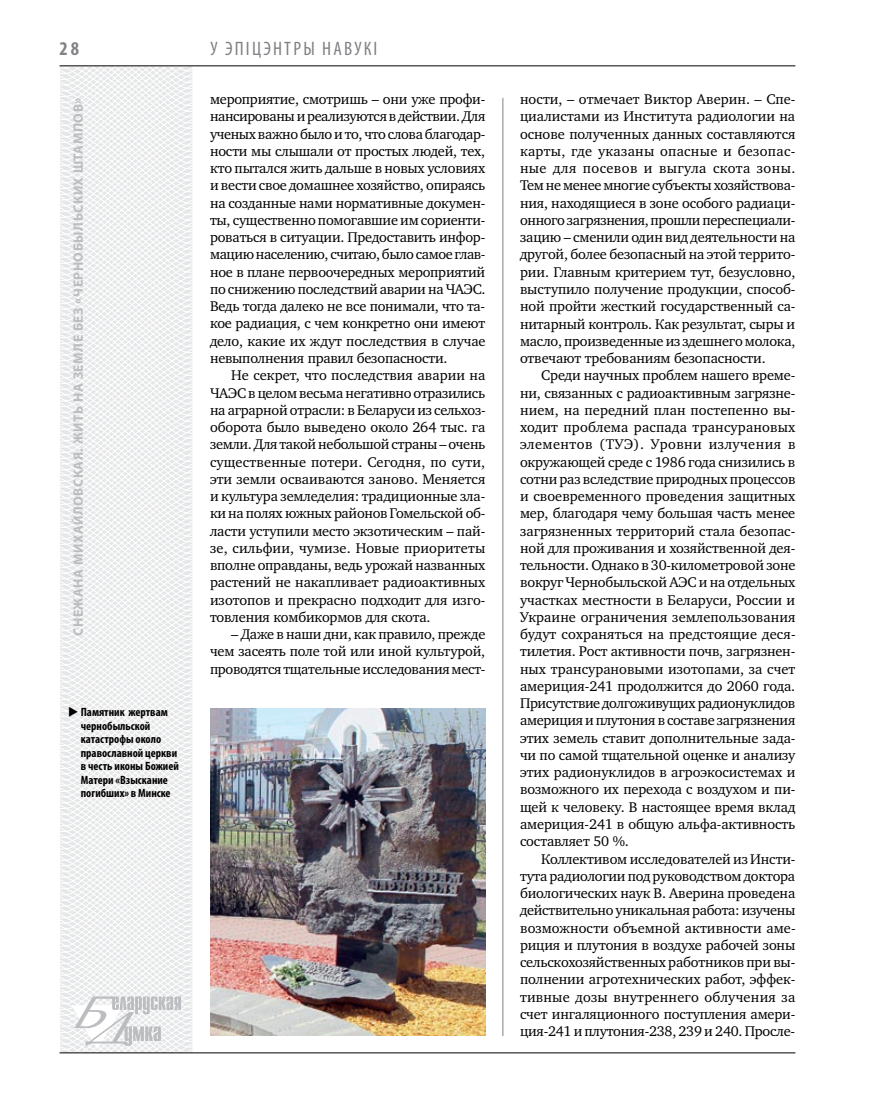
<style>
.page{position:relative;width:872px;height:1106px;background:#fff}
.page>*{position:absolute;margin:0;border:0;box-sizing:border-box;transform-origin:0 0}
.t1{font:condensed 19.5px "Myriad Pro";letter-spacing:.11em;color:#808285}
.t2{font:700 condensed 19.5px "Myriad Pro";color:#808285}
.t3{font:14.4px/17.2px "Charter C";letter-spacing:-.01em;color:#000;text-align:justify}
.t4{font:700 13.5px "Myriad Pro";letter-spacing:.04em;color:#bcbdc0}
.t5{font:700 condensed 12px/13.5px "Myriad Pro";color:#000}
</style>
<div class="page">
<svg style="left:59px;top:65px;width:192px;height:989px"></svg>
<hr style="left:502px;top:98px;width:1px;height:938px;background:#808285">
<hr style="left:60px;top:1052px;width:735px;height:1px;background:#000">
<svg style="left:71px;top:996px;width:110px;height:53px"></svg>
<hr style="left:60px;top:65px;width:735px;height:1px;background:#000">
<img style="left:210px;top:708px;width:275px;height:327px">
<svg style="left:79px;top:716px;width:12px;height:1px"></svg>
<h1 class="t2" style="left:60px;top:37px;width:21px">28</h1>
<p class="t4" style="left:69px;top:636px;width:540px;rotate:-90deg">Снежана МИХАЙЛОВСКАЯ. Жить на земле без «чернобыльских штампов»</p>
<p class="t5" style="left:81px;top:705px;width:100px;text-indent:-13px">◆ Памятник жертвам чернобыльской катастрофы около православной церкви в честь иконы Божией<br>Матери «Взыскание погибших» в Минске</p>
<h1 class="t1" style="left:210px;top:37px;width:169px">У эпіцэнтры навукі</h1>
<p class="t3" style="left:210px;top:91px;width:277px">мероприятие, смотришь – они уже профи&shy;нансированы и реализуются в действии. Для ученых важно было и то, что слова благодар&shy;ности мы слышали от простых людей, тех, кто пытался жить дальше в новых условиях и вести свое домашнее хозяйство, опираясь на созданные нами нормативные докумен&shy;ты, существенно помогавшие им сориенти&shy;роваться в ситуации. Предоставить инфор&shy;мацию населению, считаю, было самое глав&shy;ное в плане первоочередных мероприятий по снижению последствий аварии на ЧАЭС.<br>Ведь тогда далеко не все понимали, что та&shy;кое радиация, с чем конкретно они имеют дело, какие их ждут последствия в случае невыполнения правил безопасности.</p>
<p class="t3" style="left:210px;top:367px;width:277px;text-indent:21px">Не секрет, что последствия аварии на ЧАЭС в целом весьма негативно отразились на аграрной отрасли: в Беларуси из сельхоз&shy;оборота было выведено около 264 тыс. га земли. Для такой небольшой страны – очень существенные потери. Сегодня, по сути, эти земли осваиваются заново. Меняется и культура земледелия: традиционные зла&shy;ки на полях южных районов Гомельской об&shy;ласти уступили место экзотическим – пай&shy;зе, сильфии, чумизе. Новые приоритеты вполне оправданы, ведь урожай названных растений не накапливает радиоактивных изотопов и прекрасно подходит для изго&shy;товления комбикормов для скота.</p>
<p class="t3" style="left:210px;top:625px;width:277px;text-indent:21px">– Даже в наши дни, как правило, прежде чем засеять поле той или иной культурой, проводятся тщательные исследования мест-</p>
<p class="t3" style="left:520px;top:91px;width:277px">ности, – отмечает Виктор Аверин. – Спе&shy;циалистами из Института радиологии на основе полученных данных составляются карты, где указаны опасные и безопас&shy;ные для посевов и выгула скота зоны.<br>Тем не менее многие субъекты хозяйствова&shy;ния, находящиеся в зоне особого радиаци&shy;онного загрязнения, прошли переспециали&shy;зацию – сменили один вид деятельности на другой, более безопасный на этой террито&shy;рии. Главным критерием тут, безусловно, выступило получение продукции, способ&shy;ной пройти жесткий государственный са&shy;нитарный контроль. Как результат, сыры и масло, произведенные из здешнего молока, отвечают требованиям безопасности.</p>
<p class="t3" style="left:520px;top:367px;width:277px;text-indent:21px">Среди научных проблем нашего време&shy;ни, связанных с радиоактивным загрязне&shy;нием, на передний план постепенно вы&shy;ходит проблема распада трансурановых элементов (ТУЭ). Уровни излучения в окружающей среде с 1986 года снизились в сотни раз вследствие природных процессов и своевременного проведения защитных мер, благодаря чему большая часть менее загрязненных территорий стала безопас&shy;ной для проживания и хозяйственной дея&shy;тельности. Однако в 30-километровой зоне вокруг Чернобыльской АЭС и на отдельных участках местности в Беларуси, России и Украине ограничения землепользования будут сохраняться на предстоящие деся&shy;тилетия. Рост активности почв, загрязнен&shy;ных трансурановыми изотопами, за счет америция-241 продолжится до 2060 года.<br>Присутствие долгоживущих радионуклидов америция и плутония в составе загрязнения этих земель ставит дополнительные зада&shy;чи по самой тщательной оценке и анализу этих радионуклидов в агроэкосистемах и возможного их перехода с воздухом и пи&shy;щей к человеку. В настоящее время вклад америция-241 в общую альфа-активность составляет 50 %.</p>
<p class="t3" style="left:520px;top:850px;width:277px;text-indent:21px">Коллективом исследователей из Инсти&shy;тута радиологии под руководством доктора биологических наук В. Аверина проведена действительно уникальная работа: изучены возможности объемной активности аме&shy;риция и плутония в воздухе рабочей зоны сельскохозяйственных работников при вы&shy;полнении агротехнических работ, эффек&shy;тивные дозы внутреннего облучения за счет ингаляционного поступления амери&shy;ция-241 и плутония-238, 239 и 240. Просле-</p>
</div>
